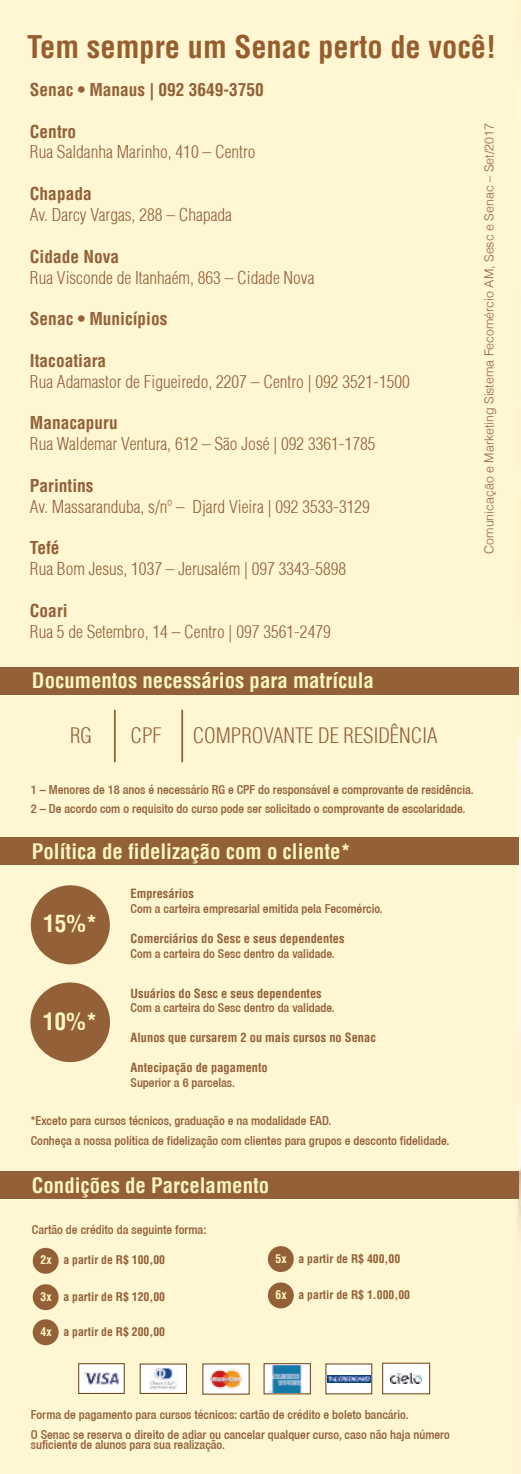
<style>
.page{position:relative;width:521px;height:1474px;background:#fff}
.page>*{position:absolute;margin:0;border:0;box-sizing:border-box;transform-origin:0 0}
.t1{font:700 condensed 30.45px "Helvetica";color:#975d2d}
.t2{font:700 condensed 23.45px "Helvetica";color:#fef7c2}
.t3{font:700 condensed 23.28px "Helvetica";color:#fef7c2}
.t4{font:700 condensed 20.82px "Helvetica";color:#fef7c2}
.t5{font:300 condensed 20.82px "Helvetica";color:#936037}
.t6{font:300 condensed 17.32px "Helvetica";color:#936037}
.t7{font:700 condensed 17.32px "Helvetica";color:#936037}
.t8{font:500 condensed 12.42px/19.8px "Helvetica 67";color:#936037}
.t9{font:700 condensed 12.42px "Helvetica";color:#936037}
.t10{font:300 12.42px "Helvetica";color:#936037}
.t11{font:700 condensed 11.72px "Helvetica";color:#936037}
.s1{color:#fef7c2}
</style>
<div class="page">
<div style="left:0;top:0;width:521px;height:1473px;background:#fff6d2"></div>
<div style="left:264px;top:1363px;width:47px;height:31px;background:#fff;border:1px solid #693c11"></div>
<img style="left:268px;top:1365px;width:34px;height:27px">
<div style="left:382px;top:1362px;width:48px;height:32px;background:#fff;border:1px solid #693c11"></div>
<img style="left:391px;top:1373px;width:30px;height:10px">
<div style="left:140px;top:1363px;width:47px;height:30px;background:#fff"></div>
<img style="left:150px;top:1367px;width:27px;height:22px">
<div style="left:202px;top:1363px;width:47px;height:31px;background:#fff"></div>
<img style="left:209px;top:1369px;width:33px;height:22px">
<div style="left:325px;top:1363px;width:47px;height:31px;background:#fff"></div>
<img style="left:327px;top:1375px;width:43px;height:7px">
<div style="left:78px;top:1363px;width:47px;height:30px;background:#fff;border:1px solid #693c11"></div>
<img style="left:83px;top:1372px;width:36px;height:12px">
<div style="left:0;top:667px;width:518px;height:27px;background:#936037"></div>
<div style="left:0;top:836px;width:518px;height:28px;background:#936037"></div>
<div style="left:0;top:1171px;width:518px;height:27px;background:#936037"></div>
<hr style="left:114px;top:709px;width:2px;height:53px;background:#936037">
<hr style="left:181px;top:709px;width:2px;height:53px;background:#936037">
<div style="left:31px;top:885px;width:79px;height:79px;background:#936037;border-radius:50%"></div>
<div style="left:30px;top:982px;width:80px;height:80px;background:#936037;border-radius:50%"></div>
<div style="left:33px;top:1247px;width:26px;height:26px;background:#936037;border-radius:50%"></div>
<div style="left:33px;top:1284px;width:26px;height:26px;background:#936037;border-radius:50%"></div>
<div style="left:33px;top:1319px;width:26px;height:26px;background:#936037;border-radius:50%"></div>
<div style="left:268px;top:1246px;width:26px;height:25px;background:#936037;border-radius:50%"></div>
<div style="left:268px;top:1282px;width:26px;height:26px;background:#936037;border-radius:50%"></div>
<h1 class="t1" style="left:27px;top:28px;width:470px">Tem sempre um Senac perto de você!</h1>
<h3 class="t7" style="left:30px;top:79px;width:235px">Senac • Manaus | 092 3649-3750</h3>
<h3 class="t7" style="left:30px;top:120px;width:48px">Centro</h3>
<h3 class="t6" style="left:30px;top:141px;width:227px">Rua Saldanha Marinho, 410 – Centro</h3>
<h3 class="t7" style="left:30px;top:183px;width:63px">Chapada</h3>
<h3 class="t6" style="left:30px;top:204px;width:203px">Av. Darcy Vargas, 288 – Chapada</h3>
<h3 class="t7" style="left:30px;top:245px;width:91px">Cidade Nova</h3>
<h3 class="t6" style="left:30px;top:266px;width:286px">Rua Visconde de Itanhaém, 863 – Cidade Nova</h3>
<h3 class="t7" style="left:30px;top:308px;width:139px">Senac • Municípios</h3>
<h3 class="t7" style="left:30px;top:350px;width:78px">Itacoatiara</h3>
<h3 class="t6" style="left:30px;top:370px;width:381px">Rua Adamastor de Figueiredo, 2207 – Centro | 092 3521-1500</h3>
<h3 class="t7" style="left:30px;top:412px;width:89px">Manacapuru</h3>
<h3 class="t6" style="left:30px;top:433px;width:347px">Rua Waldemar Ventura, 612 – São José | 092 3361-1785</h3>
<h3 class="t7" style="left:30px;top:475px;width:65px">Parintins</h3>
<h3 class="t6" style="left:30px;top:495px;width:341px">Av. Massaranduba, s/nº – Djard Vieira | 092 3533-3129</h3>
<h3 class="t7" style="left:30px;top:537px;width:31px">Tefé</h3>
<h3 class="t6" style="left:30px;top:558px;width:318px">Rua Bom Jesus, 1037 – Jerusalém | 097 3343-5898</h3>
<h3 class="t7" style="left:30px;top:600px;width:39px">Coari</h3>
<h3 class="t6" style="left:30px;top:620px;width:302px">Rua 5 de Setembro, 14 – Centro | 097 3561-2479</h3>
<h3 class="t4" style="left:32px;top:667px;width:343px">Documentos necessários para matrícula</h3>
<p class="t10" style="left:478px;top:553px;width:432px;rotate:-90deg">Comunicação e Marketing Sistema Fecomércio AM, Sesc e Senac – Set/2017</p>
<h3 class="t5" style="left:70px;top:722px;width:24px">RG</h3>
<h3 class="t5" style="left:131px;top:722px;width:33px">CPF</h3>
<h3 class="t5" style="left:193px;top:722px;width:246px">COMPROVANTE DE RESIDÊNCIA</h3>
<p class="t8" style="left:31px;top:779px;width:444px">1 – Menores de 18 anos é necessário RG e CPF do responsável e comprovante de residência.<br>2 – De acordo com o requisito do curso pode ser solicitado o comprovante de escolaridade.</p>
<h3 class="t4" style="left:32px;top:838px;width:320px">Política de fidelização com o cliente*</h3>
<h3 class="t3" style="left:43px;top:909px;width:56px">15%*</h3>
<h2 class="t2" style="left:43px;top:1006px;width:56px">10%*</h2>
<p class="t9" style="left:131px;top:886px;width:65px">Empresários</p>
<p class="t8" style="left:131px;top:898px;width:254px">Com a carteira empresarial emitida pela Fecomércio.</p>
<p class="t9" style="left:131px;top:930px;width:215px">Comerciários do Sesc e seus dependentes</p>
<p class="t8" style="left:131px;top:943px;width:206px">Com a carteira do Sesc dentro da validade.</p>
<p class="t9" style="left:131px;top:985px;width:193px">Usuários do Sesc e seus dependentes</p>
<p class="t8" style="left:131px;top:998px;width:206px">Com a carteira do Sesc dentro da validade.</p>
<p class="t9" style="left:131px;top:1029px;width:247px">Alunos que cursarem 2 ou mais cursos no Senac</p>
<p class="t9" style="left:131px;top:1059px;width:139px">Antecipação de pagamento</p>
<p class="t8" style="left:131px;top:1072px;width:106px">Superior a 6 parcelas.</p>
<p class="t8" style="left:31px;top:1110px;width:420px">*Exceto para cursos técnicos, graduação e na modalidade EAD.<br>Conheça a nossa política de fidelização com clientes para grupos e desconto fidelidade.</p>
<h3 class="t4" style="left:32px;top:1172px;width:239px">Condições de Parcelamento</h3>
<p class="t8" style="left:32px;top:1219px;width:176px">Cartão de crédito da seguinte forma:</p>
<p class="t11" style="left:40px;top:1252px;width:126px"><span class="s1">2x</span> a partir de R$ 100,00</p>
<p class="t11" style="left:40px;top:1289px;width:126px"><span class="s1">3x</span> a partir de R$ 120,00</p>
<p class="t11" style="left:40px;top:1324px;width:126px"><span class="s1">4x</span> a partir de R$ 200,00</p>
<p class="t11" style="left:276px;top:1251px;width:126px"><span class="s1">5x</span> a partir de R$ 400,00</p>
<p class="t11" style="left:276px;top:1287px;width:136px"><span class="s1">6x</span> a partir de R$ 1.000,00</p>
<p class="t8" style="left:31px;top:1404px;width:421px">Forma de pagamento para cursos técnicos: cartão de crédito e boleto bancário.<br>O Senac se reserva o direito de adiar ou cancelar qualquer curso, caso não haja número</p>
<p class="t8" style="left:31px;top:1434px;width:196px">suficiente de alunos para sua realização.</p>
</div>
